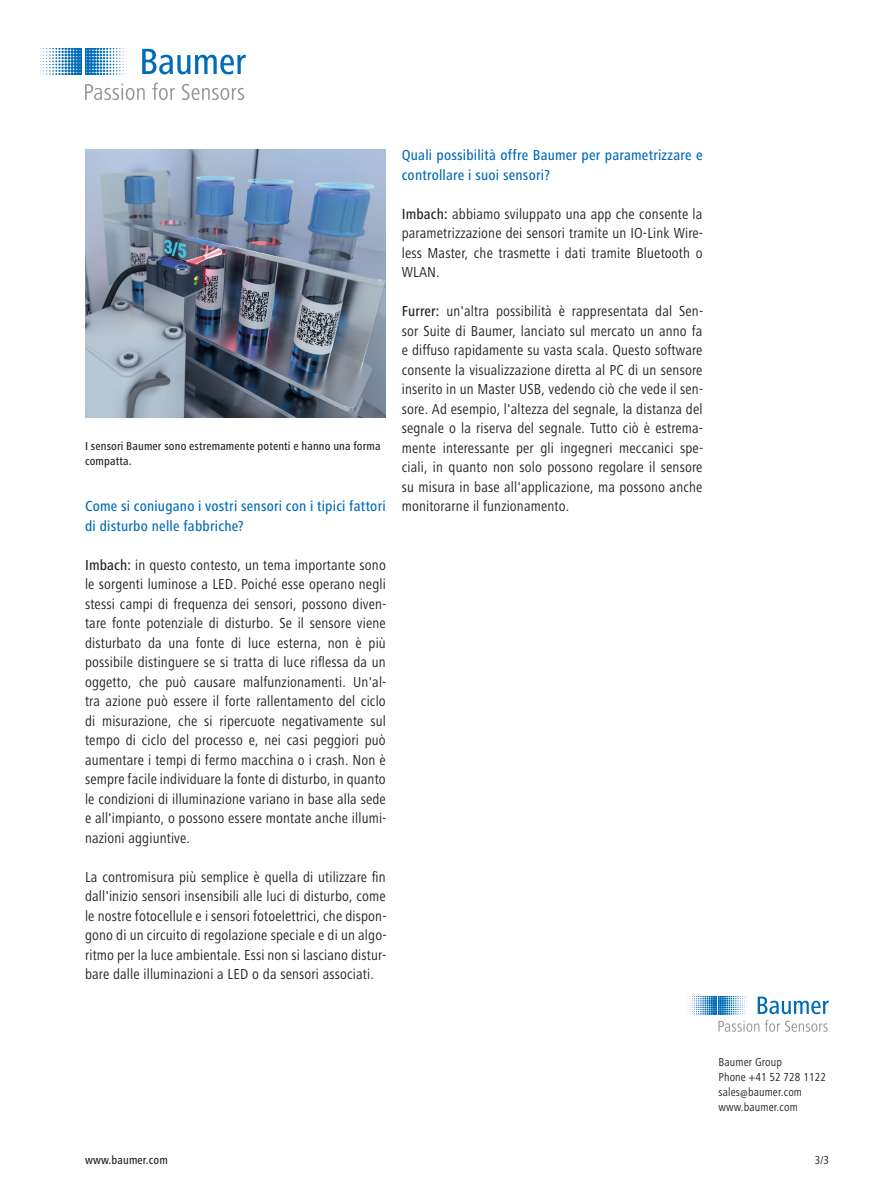
<style>
.page{position:relative;width:893px;height:1188px;background:#fff}
.page>*{position:absolute;margin:0;border:0;box-sizing:border-box;transform-origin:0 0}
.t1{font:condensed 15px/19.5px "Frutiger Next LT";letter-spacing:.01em;color:#231f20;text-align:justify}
.t2{font:500 condensed 15px/19.5px "Frutiger Next LT";letter-spacing:.015em;color:#006bb6}
.t3{font:500 condensed 12px/15px "Frutiger Next LT";letter-spacing:.01em;color:#231f20}
.t4{font:condensed 12px/15px "Frutiger Next LT";letter-spacing:.01em;color:#231f20}
.s1{font-weight:500}
</style>
<div class="page">
<img style="left:85px;top:149px;width:301px;height:269px">
<svg style="left:689px;top:996px;width:140px;height:36px"></svg>
<svg style="left:142px;top:49px;width:104px;height:25px"></svg>
<svg style="left:40px;top:49px;width:87px;height:26px"></svg>
<svg style="left:85px;top:83px;width:60px;height:17px"></svg>
<svg style="left:152px;top:83px;width:23px;height:17px"></svg>
<svg style="left:182px;top:84px;width:62px;height:16px"></svg>
<p class="t3" style="left:85px;top:438px;width:297px">I sensori Baumer sono estremamente potenti e hanno una forma compatta.</p>
<p class="t2" style="left:85px;top:496px;width:302px">Come si coniugano i vostri sensori con i tipici fattori di disturbo nelle fabbriche?</p>
<p class="t1" style="left:85px;top:555px;width:303px"><span class="s1">Imbach:</span> in questo contesto, un tema importante sono le sorgenti luminose a LED. Poiché esse operano negli stessi campi di frequenza dei sensori, possono diven&shy;tare fonte potenziale di disturbo. Se il sensore viene disturbato da una fonte di luce esterna, non è più possibile distinguere se si tratta di luce riflessa da un oggetto, che può causare malfunzionamenti. Un'al&shy;tra azione può essere il forte rallentamento del ciclo di misurazione, che si ripercuote negativamente sul tempo di ciclo del processo e, nei casi peggiori può aumentare i tempi di fermo macchina o i crash. Non è sempre facile individuare la fonte di disturbo, in quanto le condizioni di illuminazione variano in base alla sede e all'impianto, o possono essere montate anche illumi&shy;nazioni aggiuntive.</p>
<p class="t1" style="left:85px;top:867px;width:303px">La contromisura più semplice è quella di utilizzare fin dall'inizio sensori insensibili alle luci di disturbo, come le nostre fotocellule e i sensori fotoelettrici, che dispon&shy;gono di un circuito di regolazione speciale e di un algo&shy;ritmo per la luce ambientale. Essi non si lasciano distur&shy;bare dalle illuminazioni a LED o da sensori associati.</p>
<p class="t2" style="left:402px;top:145px;width:302px">Quali possibilità offre Baumer per parametrizzare e controllare i suoi sensori?</p>
<p class="t1" style="left:402px;top:204px;width:303px"><span class="s1">Imbach:</span> abbiamo sviluppato una app che consente la parametrizzazione dei sensori tramite un IO-Link Wire&shy;less Master, che trasmette i dati tramite Bluetooth o WLAN.</p>
<p class="t1" style="left:402px;top:301px;width:303px"><span class="s1">Furrer:</span> un'altra possibilità è rappresentata dal Sen&shy;sor Suite di Baumer, lanciato sul mercato un anno fa e diffuso rapidamente su vasta scala. Questo software consente la visualizzazione diretta al PC di un sensore inserito in un Master USB, vedendo ciò che vede il sen&shy;sore. Ad esempio, l'altezza del segnale, la distanza del segnale o la riserva del segnale. Tutto ciò è estrema&shy;mente interessante per gli ingegneri meccanici spe&shy;ciali, in quanto non solo possono regolare il sensore su misura in base all'applicazione, ma possono anche monitorarne il funzionamento.</p>
<p class="t3" style="left:85px;top:1152px;width:84px">www.baumer.com</p>
<p class="t4" style="left:718px;top:1055px;width:109px">Baumer Group<br>Phone +41 52 728 1122 sales@baumer.com www.baumer.com</p>
<p class="t4" style="left:815px;top:1152px;width:16px">3/3</p>
</div>
